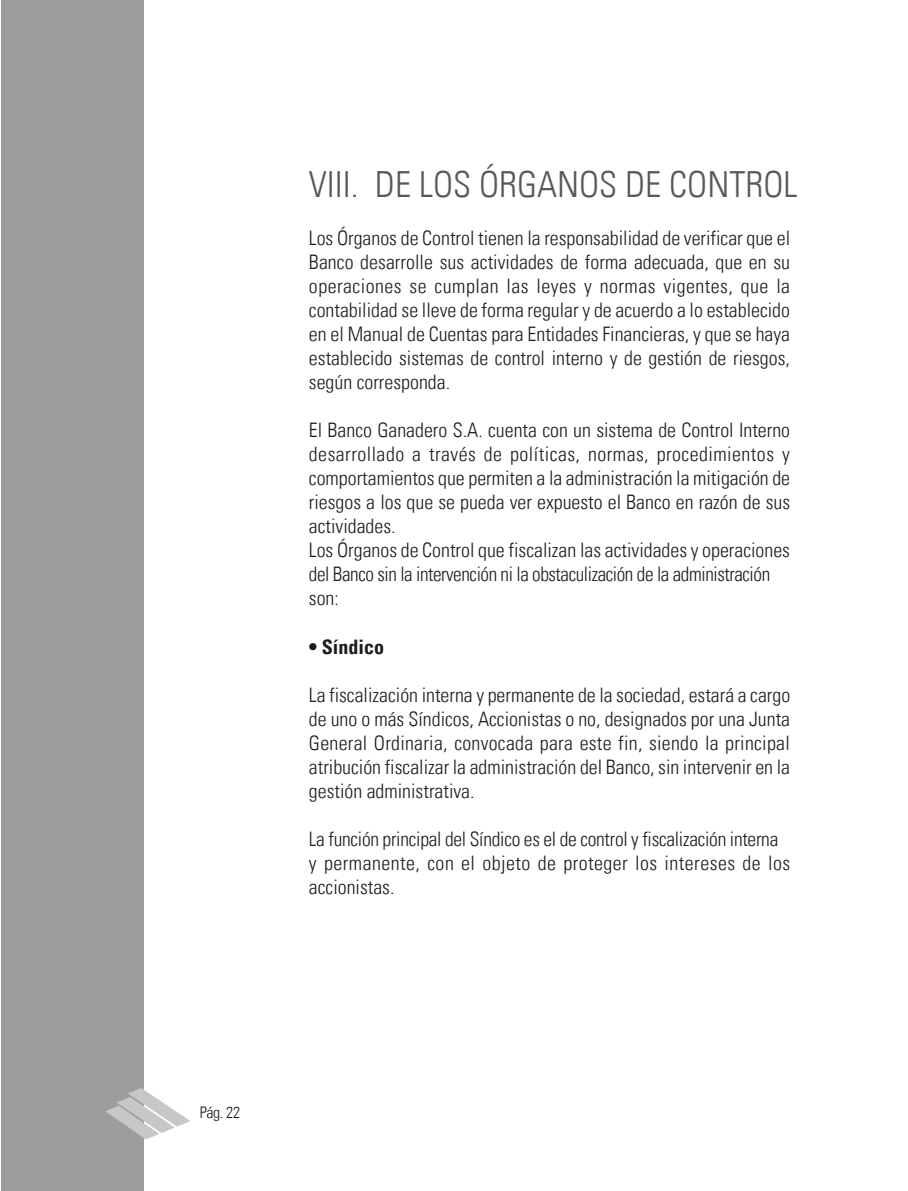
<style>
.page{position:relative;width:908px;height:1191px;background:#fff}
.page>*{position:absolute;margin:0;border:0;box-sizing:border-box;transform-origin:0 0}
.t1{font:300 condensed 36px "Univers LT";color:#585857}
.t2{font:300 condensed 20px/24px "Univers LT";color:#1d1d1b;text-align:justify}
.t3{font:700 condensed 20px "Univers LT";color:#1d1d1b}
.t4{font:300 condensed 16px "Univers LT";color:#1d1d1b}
</style>
<div class="page">
<div style="left:1px;top:0;width:142px;height:1190px;background:#9d9d9c"></div>
<svg style="left:106px;top:1088px;width:84px;height:51px"></svg>
<h1 class="t1" style="left:309px;top:163px;width:490px">VIII. DE LOS ÓRGANOS DE CONTROL</h1>
<p class="t2" style="left:309px;top:226px;width:482px">Los Órganos de Control tienen la responsabilidad de verificar que el Banco desarrolle sus actividades de forma adecuada, que en su operaciones se cumplan las leyes y normas vigentes, que la contabilidad se lleve de forma regular y de acuerdo a lo establecido en el Manual de Cuentas para Entidades Financieras, y que se haya establecido sistemas de control interno y de gestión de riesgos, según corresponda.</p>
<p class="t2" style="left:309px;top:418px;width:482px;text-align:left">El Banco Ganadero S.A. cuenta con un sistema de Control Interno desarrollado a través de políticas, normas, procedimientos y comportamientos que permiten a la administración la mitigación de riesgos a los que se pueda ver expuesto el Banco en razón de sus actividades.<br>Los Órganos de Control que fiscalizan las actividades y operaciones del Banco sin la intervención ni la obstaculización de la administración son:</p>
<p class="t3" style="left:309px;top:634px;width:77px">• Síndico</p>
<p class="t2" style="left:309px;top:682px;width:482px">La fiscalización interna y permanente de la sociedad, estará a cargo de uno o más Síndicos, Accionistas o no, designados por una Junta General Ordinaria, convocada para este fin, siendo la principal atribución fiscalizar la administración del Banco, sin intervenir en la gestión administrativa.</p>
<p class="t2" style="left:309px;top:826px;width:482px;text-align:left">La función principal del Síndico es el de control y fiscalización interna y permanente, con el objeto de proteger los intereses de los accionistas.</p>
<p class="t4" style="left:200px;top:1103px;width:42px">Pág. 22</p>
</div>
